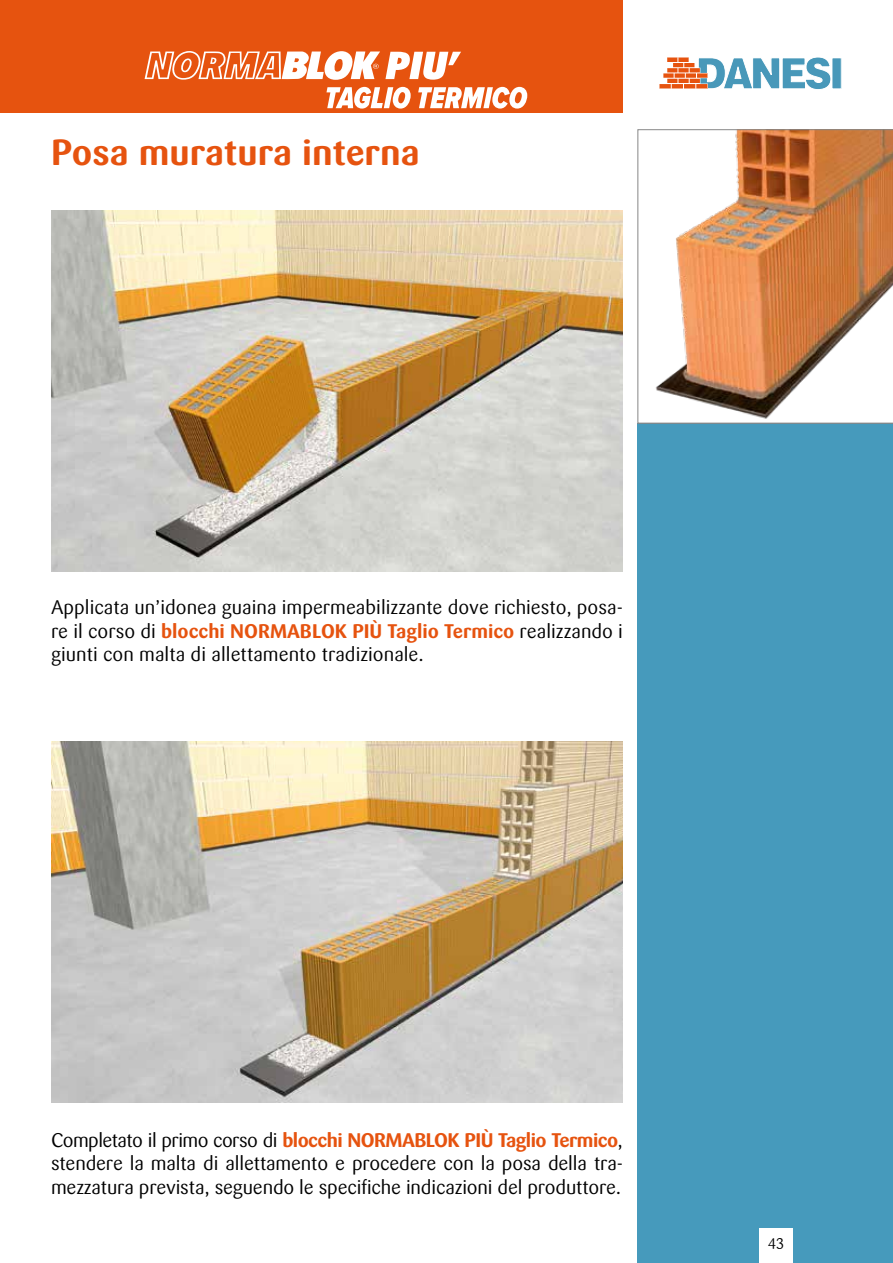
<style>
.page{position:relative;width:893px;height:1263px;background:#fff}
.page>*{position:absolute;margin:0;border:0;box-sizing:border-box;transform-origin:0 0}
.t1{font:700 36px "Sari";color:#e6530f}
.t2{font:19.5px/23.4px "Sari";letter-spacing:-.005em;color:#000;text-align:justify}
.t3{font:15px "Sari";color:#000}
.s1{font-weight:700;color:#e6530f}
</style>
<div class="page">
<div style="left:637px;top:130px;width:256px;height:1133px;background:#469abc"></div>
<div style="left:0;top:0;width:623px;height:113px;background:#e6530f"></div>
<div style="left:832px;top:58px;width:9px;height:31px;background:#4898b9"></div>
<svg style="left:659px;top:57px;width:172px;height:32px"></svg>
<div style="left:759px;top:1229px;width:34px;height:34px;background:#fff"></div>
<img style="left:51px;top:210px;width:572px;height:362px">
<img style="left:51px;top:741px;width:572px;height:361px">
<svg style="left:326px;top:87px;width:201px;height:22px"></svg>
<svg style="left:145px;top:51px;width:316px;height:29px"></svg>
<img style="left:637px;top:129px;width:256px;height:294px">
<h1 class="t1" style="left:51px;top:130px;width:370px">Posa muratura interna</h1>
<p class="t2" style="left:51px;top:596px;width:573px">Applicata un’idonea guaina impermeabilizzante dove richiesto, posa&shy;re il corso di <span class="s1">blocchi NORMABLOK PIÙ Taglio Termico</span> realizzando i giunti con malta di allettamento tradizionale.</p>
<p class="t2" style="left:51px;top:1128px;width:573px">Completato il primo corso di <span class="s1">blocchi NORMABLOK PIÙ Taglio Termico</span>, stendere la malta di allettamento e procedere con la posa della tra&shy;mezzatura prevista, seguendo le specifiche indicazioni del produttore.</p>
<p class="t3" style="left:768px;top:1232px;width:18px">43</p>
</div>
